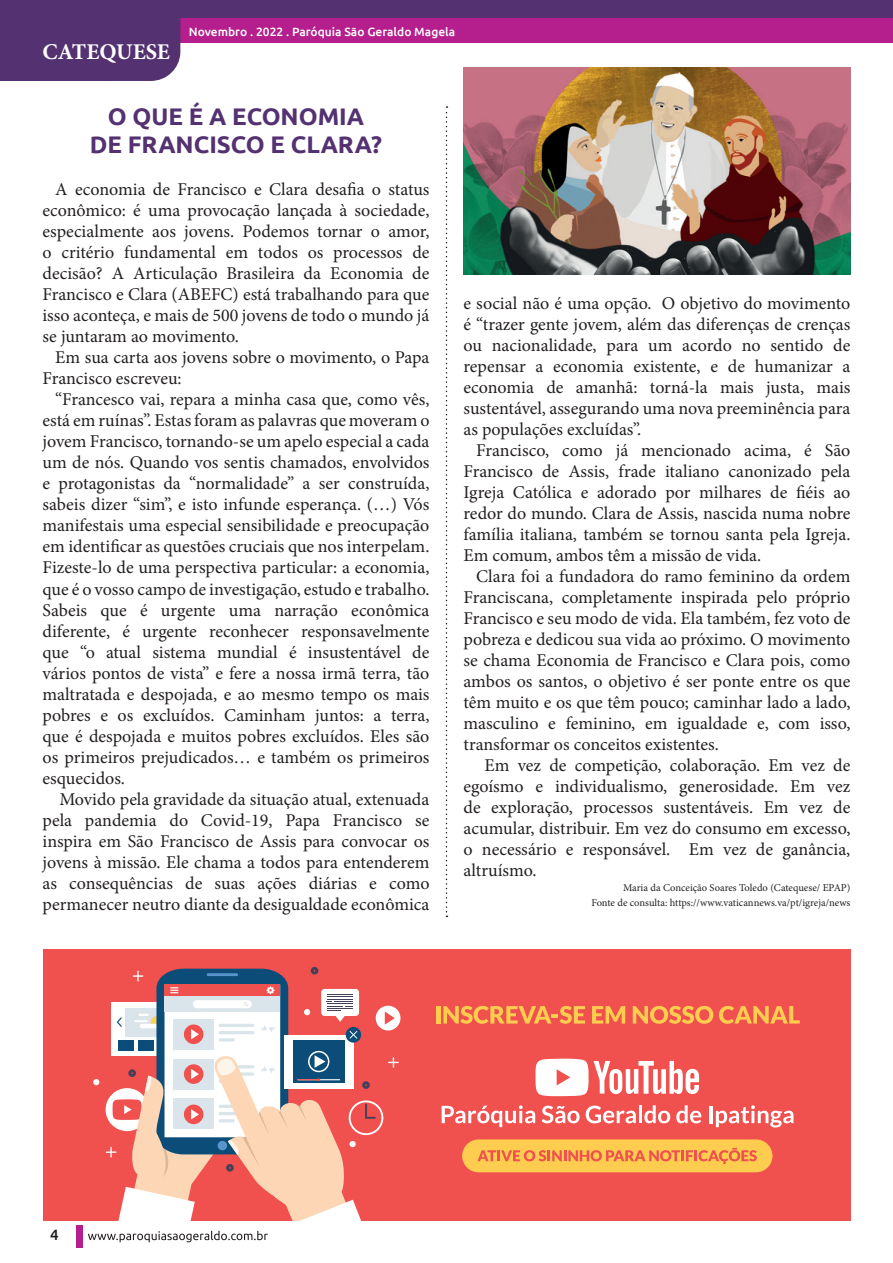
<style>
.page{position:relative;width:893px;height:1263px;background:#fff}
.page>*{position:absolute;margin:0;border:0;box-sizing:border-box;transform-origin:0 0}
.t1{font:700 24px "Ubuntu";color:#543171}
.t2{font:700 22.5px "Minion Pro";color:#fff}
.t3{font:18px/21px "Minion Pro";color:#231f20;text-align:justify}
.t4{font:500 15px "Ubuntu";color:#231f20}
.t5{font:500 12px "Ubuntu";color:#fff}
.t6{font:10.5px "Minion Pro";color:#231f20}
</style>
<div class="page">
<div style="left:77px;top:1225px;width:6px;height:23px;background:#b41e8d"></div>
<svg style="left:88px;top:1231px;width:180px;height:11px"></svg>
<div style="left:135px;top:0;width:758px;height:43px;background:#b41e8d"></div>
<div style="left:135px;top:0;width:758px;height:18px;background:#543171"></div>
<div style="left:0;top:0;width:180px;height:81px;background:#543171"></div>
<div style="left:43px;top:949px;width:807px;height:271px;background:#f0504e"></div>
<svg style="left:93px;top:1079px;width:6px;height:6px"></svg>
<div style="left:311px;top:967px;width:7px;height:7px;border:3px solid #454059;border-radius:50%"></div>
<div style="left:376px;top:1006px;width:24px;height:24px;background:#fff;border-radius:50%"></div>
<svg style="left:106px;top:969px;width:293px;height:251px"></svg>
<hr style="left:436px;top:1006px;width:4px;height:17px;background:#fecc4e">
<svg style="left:443px;top:1006px;width:142px;height:18px"></svg>
<svg style="left:592px;top:1006px;width:33px;height:17px"></svg>
<svg style="left:633px;top:1006px;width:80px;height:18px"></svg>
<svg style="left:719px;top:1006px;width:81px;height:18px"></svg>
<svg style="left:442px;top:1105px;width:93px;height:22px"></svg>
<svg style="left:542px;top:1105px;width:38px;height:18px"></svg>
<svg style="left:586px;top:1105px;width:50px;height:18px"></svg>
<hr style="left:639px;top:1105px;width:3px;height:18px;background:#fff">
<svg style="left:644px;top:1105px;width:26px;height:18px"></svg>
<svg style="left:676px;top:1105px;width:25px;height:18px"></svg>
<hr style="left:709px;top:1106px;width:3px;height:17px;background:#fff">
<svg style="left:716px;top:1105px;width:77px;height:22px"></svg>
<svg style="left:535px;top:1058px;width:164px;height:38px"></svg>
<div style="left:462px;top:1139px;width:310px;height:33px;background:#fecc4e;border-radius:16px"></div>
<svg style="left:477px;top:1148px;width:280px;height:16px"></svg>
<svg style="left:446px;top:106px;width:1px;height:811px"></svg>
<img style="left:463px;top:68px;width:387px;height:207px">
<p class="t5" style="left:189px;top:24px;width:268px">Novembro . 2022 . Paróquia São Geraldo Magela</p>
<p class="t2" style="left:43px;top:36px;width:129px">CATEQUESE</p>
<p class="t1" style="left:108px;top:102px;width:258px">O QUE É A ECONOMIA</p>
<p class="t1" style="left:90px;top:130px;width:294px">DE FRANCISCO E CLARA?</p>
<p class="t3" style="left:43px;top:179px;width:388px;text-indent:13px">A economia de Francisco e Clara desafia o status econômico: é uma provocação lançada à sociedade, especialmente aos jovens. Podemos tornar o amor, o critério fundamental em todos os processos de decisão? A Articulação Brasileira da Economia de Francisco e Clara (ABEFC) está trabalhando para que isso aconteça, e mais de 500 jovens de todo o mundo já se juntaram ao movimento.</p>
<p class="t3" style="left:43px;top:347px;width:388px;text-indent:13px">Em sua carta aos jovens sobre o movimento, o Papa<br>Francisco escreveu:</p>
<p class="t3" style="left:43px;top:389px;width:388px;text-indent:13px">“Francesco vai, repara a minha casa que, como vês, está em ruínas”. Estas foram as palavras que moveram o jovem Francisco, tornando-se um apelo especial a cada um de nós. Quando vos sentis chamados, envolvidos e protagonistas da “normalidade” a ser construída, sabeis dizer “sim”, e isto infunde esperança. (…) Vós manifestais uma especial sensibilidade e preocupação em identificar as questões cruciais que nos interpelam.<br>Fizeste-lo de uma perspectiva particular: a economia, que é o vosso campo de investigação, estudo e trabalho.<br>Sabeis que é urgente uma narração econômica diferente, é urgente reconhecer responsavelmente que “o atual sistema mundial é insustentável de vários pontos de vista” e fere a nossa irmã terra, tão maltratada e despojada, e ao mesmo tempo os mais pobres e os excluídos. Caminham juntos: a terra, que é despojada e muitos pobres excluídos. Eles são os primeiros prejudicados… e também os primeiros esquecidos.</p>
<p class="t3" style="left:43px;top:788px;width:388px;text-indent:17px">Movido pela gravidade da situação atual, extenuada pela pandemia do Covid-19, Papa Francisco se inspira em São Francisco de Assis para convocar os jovens à missão. Ele chama a todos para entenderem as consequências de suas ações diárias e como permanecer neutro diante da desigualdade econômica</p>
<p class="t3" style="left:463px;top:292px;width:388px">e social não é uma opção. O objetivo do movimento é “trazer gente jovem, além das diferenças de crenças ou nacionalidade, para um acordo no sentido de repensar a economia existente, e de humanizar a economia de amanhã: torná-la mais justa, mais sustentável, assegurando uma nova preeminência para as populações excluídas”.</p>
<p class="t3" style="left:463px;top:439px;width:388px;text-indent:13px">Francisco, como já mencionado acima, é São Francisco de Assis, frade italiano canonizado pela Igreja Católica e adorado por milhares de fiéis ao redor do mundo. Clara de Assis, nascida numa nobre família italiana, também se tornou santa pela Igreja.<br>Em comum, ambos têm a missão de vida.</p>
<p class="t3" style="left:463px;top:565px;width:388px;text-indent:13px">Clara foi a fundadora do ramo feminino da ordem Franciscana, completamente inspirada pelo próprio Francisco e seu modo de vida. Ela também, fez voto de pobreza e dedicou sua vida ao próximo. O movimento se chama Economia de Francisco e Clara pois, como ambos os santos, o objetivo é ser ponte entre os que têm muito e os que têm pouco; caminhar lado a lado, masculino e feminino, em igualdade e, com isso, transformar os conceitos existentes.</p>
<p class="t3" style="left:463px;top:754px;width:388px;text-indent:21px">Em vez de competição, colaboração. Em vez de egoísmo e individualismo, generosidade. Em vez de exploração, processos sustentáveis. Em vez de acumular, distribuir. Em vez do consumo em excesso, o necessário e responsável. Em vez de ganância, altruísmo.</p>
<p class="t6" style="left:623px;top:880px;width:229px">Maria da Conceição Soares Toledo (Catequese/ EPAP)</p>
<p class="t6" style="left:591px;top:895px;width:261px">Fonte de consulta: https://www.vaticannews.va/pt/igreja/news</p>
<p class="t4" style="left:50px;top:1225px;width:10px">4</p>
</div>
